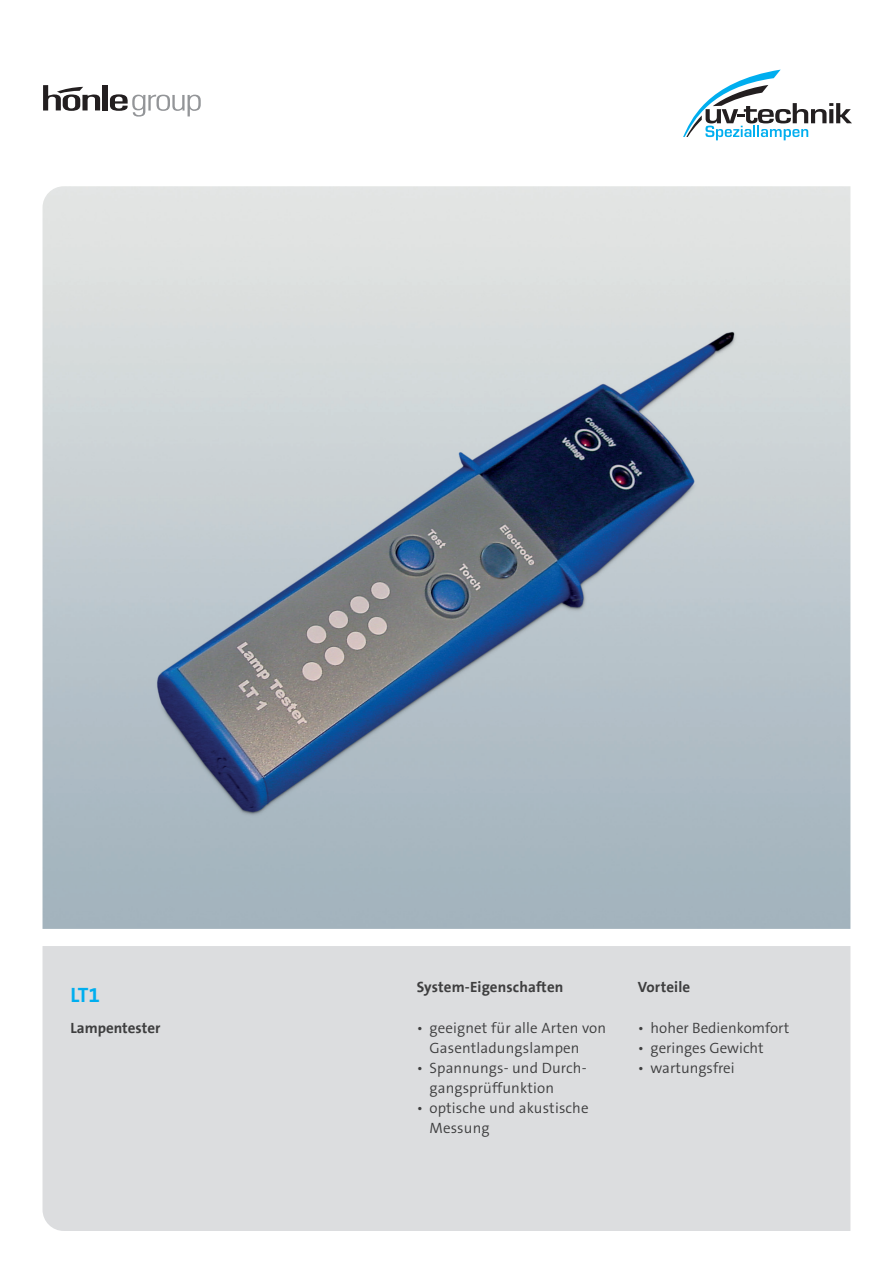
<style>
.page{position:relative;width:893px;height:1263px;background:#fff}
.page>*{position:absolute;margin:0;border:0;box-sizing:border-box;transform-origin:0 0}
.t1{font:700 21px "The Sans B7";color:#00aeef}
.t2{font:300 15px/20.1px "The Sans B4";letter-spacing:.01em;color:#3e3e3f}
.t3{font:700 15px "The Sans B7";letter-spacing:.01em;color:#3e3e3f}
</style>
<div class="page">
<div style="left:43px;top:946px;width:807px;height:285px;background:#dcdddf"></div>
<img style="left:43px;top:186px;width:807px;height:743px">
<svg style="left:683px;top:70px;width:169px;height:70px"></svg>
<div style="left:103px;top:85px;width:5px;height:25px;background:#231f20"></div>
<svg style="left:110px;top:94px;width:91px;height:23px"></svg>
<svg style="left:43px;top:85px;width:57px;height:26px"></svg>
<h1 class="t1" style="left:70px;top:984px;width:31px">LT1</h1>
<p class="t3" style="left:70px;top:1019px;width:92px">Lampentester</p>
<p class="t3" style="left:417px;top:979px;width:148px">System-Eigenschaften</p>
<p class="t2" style="left:429px;top:1018px;width:178px;text-indent:-13px">• geeignet für alle Arten von<br>Gasentladungslampen</p>
<p class="t2" style="left:429px;top:1058px;width:159px;text-indent:-13px">• Spannungs- und Durch&shy;gangsprüffunktion</p>
<p class="t2" style="left:429px;top:1098px;width:161px;text-indent:-13px">• optische und akustische<br>Messung</p>
<p class="t3" style="left:638px;top:979px;width:54px">Vorteile</p>
<p class="t2" style="left:638px;top:1018px;width:153px">• hoher Bedienkomfort</p>
<p class="t2" style="left:638px;top:1038px;width:127px">• geringes Gewicht</p>
<p class="t2" style="left:638px;top:1058px;width:98px">• wartungsfrei</p>
</div>
